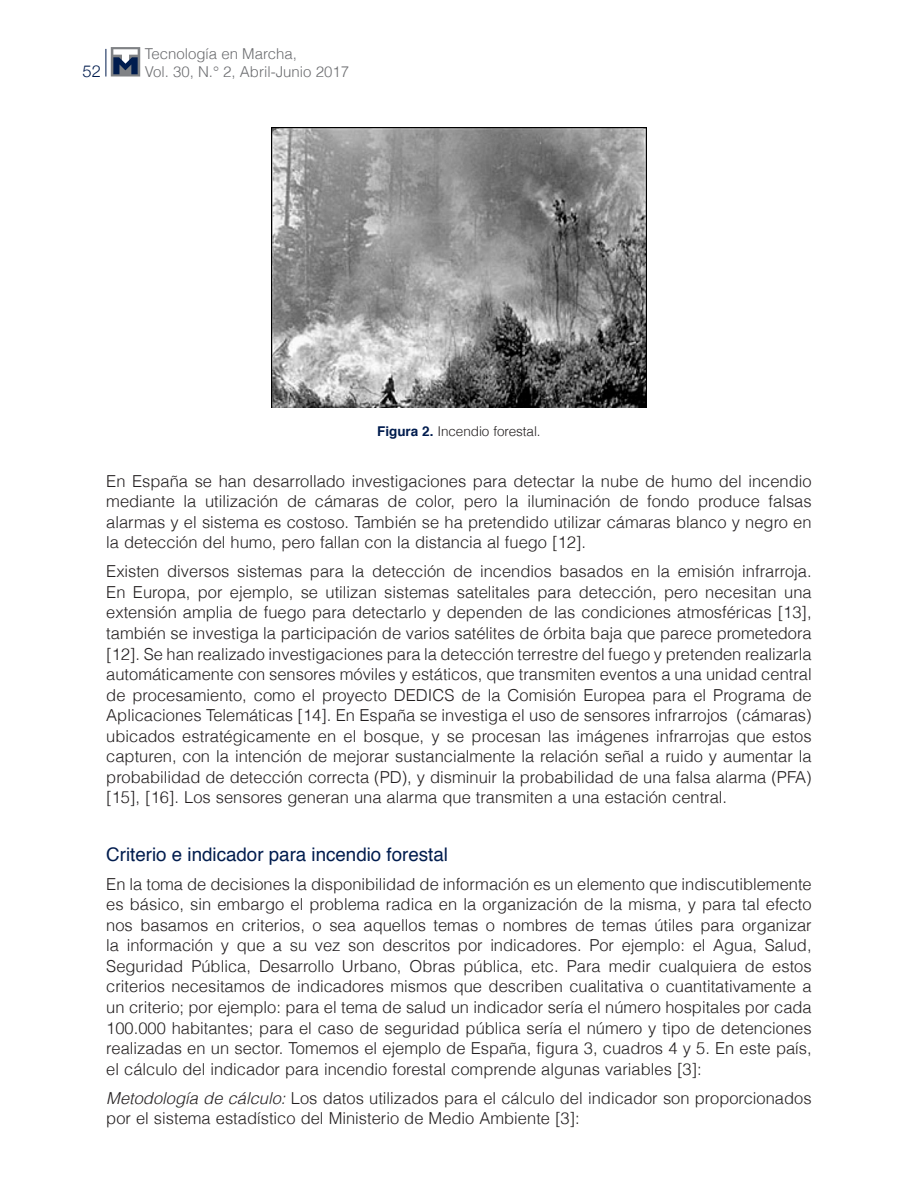
<style>
.page{position:relative;width:918px;height:1188px;background:#fff}
.page>*{position:absolute;margin:0;border:0;box-sizing:border-box;transform-origin:0 0}
._7subtitulo{font:18.75px "Helvetica";color:#001c4e}
._6texto{font:300 16.5px/20.5px "Helvetica";color:#231f20;text-align:justify}
.t1{font:300 16.5px "Helvetica Neue";color:#001c4e}
.t2{font:300 15px "Helvetica";color:#6c6d70}
._9tituloscuadros{font:300 13.5px "Helvetica";letter-spacing:-.005em;color:#231f20}
.s1{font-weight:700;color:#001c4e}
.s2{font-style:italic}
</style>
<div class="page">
<svg style="left:106px;top:49px;width:1px;height:28px"></svg>
<div style="left:111px;top:47px;width:29px;height:30px;background:#808285"></div>
<svg style="left:113px;top:49px;width:25px;height:25px"></svg>
<img style="left:271px;top:128px;width:376px;height:279px">
<p class="t2" style="left:145px;top:41px;width:154px">Tecnología en Marcha,</p>
<p class="t1" style="left:83px;top:57px;width:20px">52</p>
<p class="t2" style="left:145px;top:59px;width:206px">Vol. 30, N.° 2, Abril-Junio 2017</p>
<p class="_9tituloscuadros" style="left:377px;top:421px;width:165px"><span class="s1">Figura 2.</span> Incendio forestal.</p>
<p class="_6texto" style="left:106px;top:470px;width:707px">En España se han desarrollado investigaciones para detectar la nube de humo del incendio mediante la utilización de cámaras de color, pero la iluminación de fondo produce falsas alarmas y el sistema es costoso. También se ha pretendido utilizar cámaras blanco y negro en la detección del humo, pero fallan con la distancia al fuego [12].</p>
<p class="_6texto" style="left:106px;top:560px;width:707px">Existen diversos sistemas para la detección de incendios basados en la emisión infrarroja.<br>En Europa, por ejemplo, se utilizan sistemas satelitales para detección, pero necesitan una extensión amplia de fuego para detectarlo y dependen de las condiciones atmosféricas [13], también se investiga la participación de varios satélites de órbita baja que parece prometedora [12]. Se han realizado investigaciones para la detección terrestre del fuego y pretenden realizarla automáticamente con sensores móviles y estáticos, que transmiten eventos a una unidad central de procesamiento, como el proyecto DEDICS de la Comisión Europea para el Programa de Aplicaciones Telemáticas [14]. En España se investiga el uso de sensores infrarrojos (cámaras) ubicados estratégicamente en el bosque, y se procesan las imágenes infrarrojas que estos capturen, con la intención de mejorar sustancialmente la relación señal a ruido y aumentar la probabilidad de detección correcta (PD), y disminuir la probabilidad de una falsa alarma (PFA) [15], [16]. Los sensores generan una alarma que transmiten a una estación central.</p>
<p class="_7subtitulo" style="left:106px;top:840px;width:343px">Criterio e indicador para incendio forestal</p>
<p class="_6texto" style="left:106px;top:873px;width:707px">En la toma de decisiones la disponibilidad de información es un elemento que indiscutiblemente es básico, sin embargo el problema radica en la organización de la misma, y para tal efecto nos basamos en criterios, o sea aquellos temas o nombres de temas útiles para organizar la información y que a su vez son descritos por indicadores. Por ejemplo: el Agua, Salud, Seguridad Pública, Desarrollo Urbano, Obras pública, etc. Para medir cualquiera de estos criterios necesitamos de indicadores mismos que describen cualitativa o cuantitativamente a un criterio; por ejemplo: para el tema de salud un indicador sería el número hospitales por cada 100.000 habitantes; para el caso de seguridad pública sería el número y tipo de detenciones realizadas en un sector. Tomemos el ejemplo de España, figura 3, cuadros 4 y 5. En este país, el cálculo del indicador para incendio forestal comprende algunas variables [3]:</p>
<p class="_6texto" style="left:106px;top:1087px;width:707px"><span class="s2">Metodología de cálculo:</span> Los datos utilizados para el cálculo del indicador son proporcionados por el sistema estadístico del Ministerio de Medio Ambiente [3]:</p>
</div>
